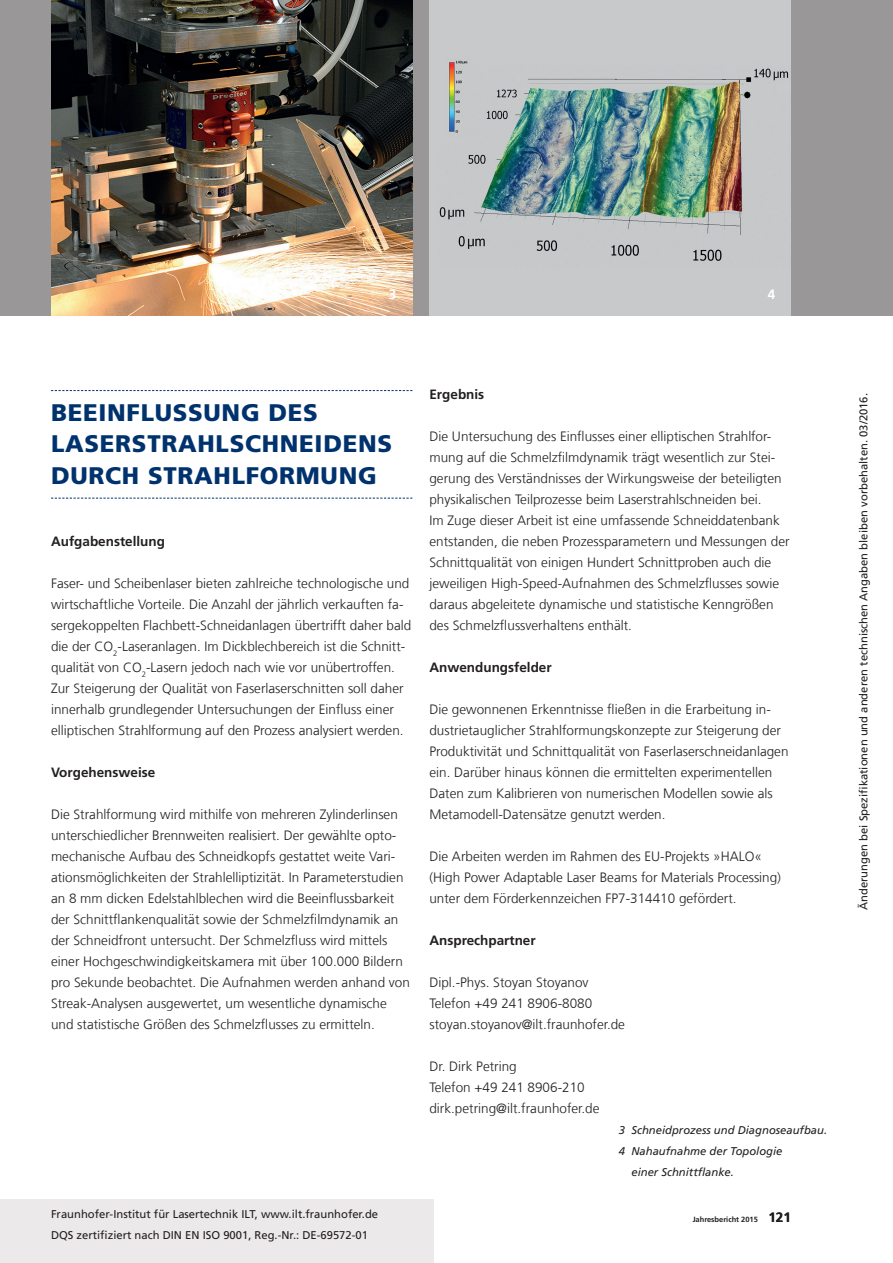
<style>
.page{position:relative;width:893px;height:1263px;background:#fff}
.page>*{position:absolute;margin:0;border:0;box-sizing:border-box;transform-origin:0 0}
.t1{font:900 24px/31.5px "Frutiger LT Com";letter-spacing:.03em;color:#00326d}
.t2{font:300 13.5px/21px "Frutiger LT Com";color:#231f20}
.t3{font:700 13.5px "Frutiger LT Com";color:#231f20}
.t4{font:700 13.5px "Frutiger LT Com";color:#fff}
.t5{font:11.25px/21px "Frutiger LT Com";color:#231f20}
.t6{font:italic 11.25px "Frutiger LT Com";color:#231f20}
.t7{font:700 7.5px "Frutiger LT Com";color:#231f20}
</style>
<div class="page">
<div style="left:0;top:1199px;width:434px;height:64px;background:#ece9ea"></div>
<div style="left:0;top:0;width:893px;height:315px;background:#999798"></div>
<img style="left:51px;top:0;width:361px;height:315px">
<img style="left:429px;top:0;width:362px;height:315px">
<svg style="left:51px;top:390px;width:361px;height:1px"></svg>
<svg style="left:51px;top:498px;width:361px;height:1px"></svg>
<p class="t4" style="left:389px;top:286px;width:9px">3</p>
<p class="t4" style="left:768px;top:286px;width:9px">4</p>
<h1 class="t1" style="left:51px;top:397px;width:343px">BEEINFLUSSUNG DES<br>LASERSTRAHLSCHNEIDENS<br>DURCH STRAHLFORMUNG</h1>
<p class="t3" style="left:51px;top:533px;width:116px">Aufgabenstellung</p>
<p class="t2" style="left:51px;top:573px;width:362px">Faser- und Scheibenlaser bieten zahlreiche technologische und wirtschaftliche Vorteile. Die Anzahl der jährlich verkauften fa&shy;sergekoppelten Flachbett-Schneidanlagen übertrifft daher bald die der CO<sub>2</sub>-Laseranlagen. Im Dickblechbereich ist die Schnitt&shy;qualität von CO<sub>2</sub>-Lasern jedoch nach wie vor unübertroffen.<br>Zur Steigerung der Qualität von Faserlaserschnitten soll daher innerhalb grundlegender Untersuchungen der Einfluss einer elliptischen Strahlformung auf den Prozess analysiert werden.</p>
<p class="t3" style="left:51px;top:764px;width:106px">Vorgehensweise</p>
<p class="t2" style="left:51px;top:804px;width:360px">Die Strahlformung wird mithilfe von mehreren Zylinderlinsen unterschiedlicher Brennweiten realisiert. Der gewählte opto&shy;mechanische Aufbau des Schneidkopfs gestattet weite Vari&shy;ationsmöglichkeiten der Strahlelliptizität. In Parameterstudien an 8 mm dicken Edelstahlblechen wird die Beeinflussbarkeit der Schnittflankenqualität sowie der Schmelzfilmdynamik an der Schneidfront untersucht. Der Schmelzfluss wird mittels einer Hochgeschwindigkeitskamera mit über 100.000 Bildern pro Sekunde beobachtet. Die Aufnahmen werden anhand von Streak-Analysen ausgewertet, um wesentliche dynamische und statistische Größen des Schmelzflusses zu ermitteln.</p>
<p class="t5" style="left:51px;top:1204px;width:329px">Fraunhofer-Institut für Lasertechnik ILT, www.ilt.fraunhofer.de<br>DQS zertifiziert nach DIN EN ISO 9001, Reg.-Nr.: DE-69572-01</p>
<p class="t3" style="left:429px;top:386px;width:56px">Ergebnis</p>
<p class="t2" style="left:429px;top:426px;width:362px">Die Untersuchung des Einflusses einer elliptischen Strahlfor&shy;mung auf die Schmelzfilmdynamik trägt wesentlich zur Stei&shy;gerung des Verständnisses der Wirkungsweise der beteiligten physikalischen Teilprozesse beim Laserstrahlschneiden bei.<br>Im Zuge dieser Arbeit ist eine umfassende Schneiddatenbank entstanden, die neben Prozessparametern und Messungen der Schnittqualität von einigen Hundert Schnittproben auch die jeweiligen High-Speed-Aufnahmen des Schmelzflusses sowie daraus abgeleitete dynamische und statistische Kenngrößen des Schmelzflussverhaltens enthält.</p>
<p class="t3" style="left:429px;top:660px;width:124px">Anwendungsfelder</p>
<p class="t2" style="left:429px;top:699px;width:361px">Die gewonnenen Erkenntnisse fließen in die Erarbeitung in&shy;dustrietauglicher Strahlformungskonzepte zur Steigerung der Produktivität und Schnittqualität von Faserlaserschneidanlagen ein. Darüber hinaus können die ermittelten experimentellen Daten zum Kalibrieren von numerischen Modellen sowie als Metamodell-Datensätze genutzt werden.</p>
<p class="t2" style="left:429px;top:846px;width:353px">Die Arbeiten werden im Rahmen des EU-Projekts »HALO« (High Power Adaptable Laser Beams for Materials Processing) unter dem Förderkennzeichen FP7-314410 gefördert.</p>
<p class="t3" style="left:429px;top:933px;width:108px">Ansprechpartner</p>
<p class="t2" style="left:429px;top:972px;width:197px">Dipl.-Phys. Stoyan Stoyanov<br>Telefon +49 241 8906-8080 stoyan.stoyanov@ilt.fraunhofer.de</p>
<p class="t2" style="left:429px;top:1056px;width:172px">Dr. Dirk Petring<br>Telefon +49 241 8906-210 dirk.petring@ilt.fraunhofer.de</p>
<p class="t6" style="left:619px;top:1124px;width:210px">3 Schneidprozess und Diagnoseaufbau.</p>
<p class="t6" style="left:619px;top:1145px;width:165px">4 Nahaufnahme der Topologie</p>
<p class="t6" style="left:631px;top:1166px;width:104px">einer Schnittflanke.</p>
<p class="t7" style="left:693px;top:1215px;width:67px">Jahresbericht 2015</p>
<p class="t3" style="left:768px;top:1209px;width:24px">121</p>
<p class="t5" style="left:853px;top:910px;width:518px;rotate:-90deg">Änderungen bei Spezifikationen und anderen technischen Angaben bleiben vorbehalten. 03/2016.</p>
</div>
